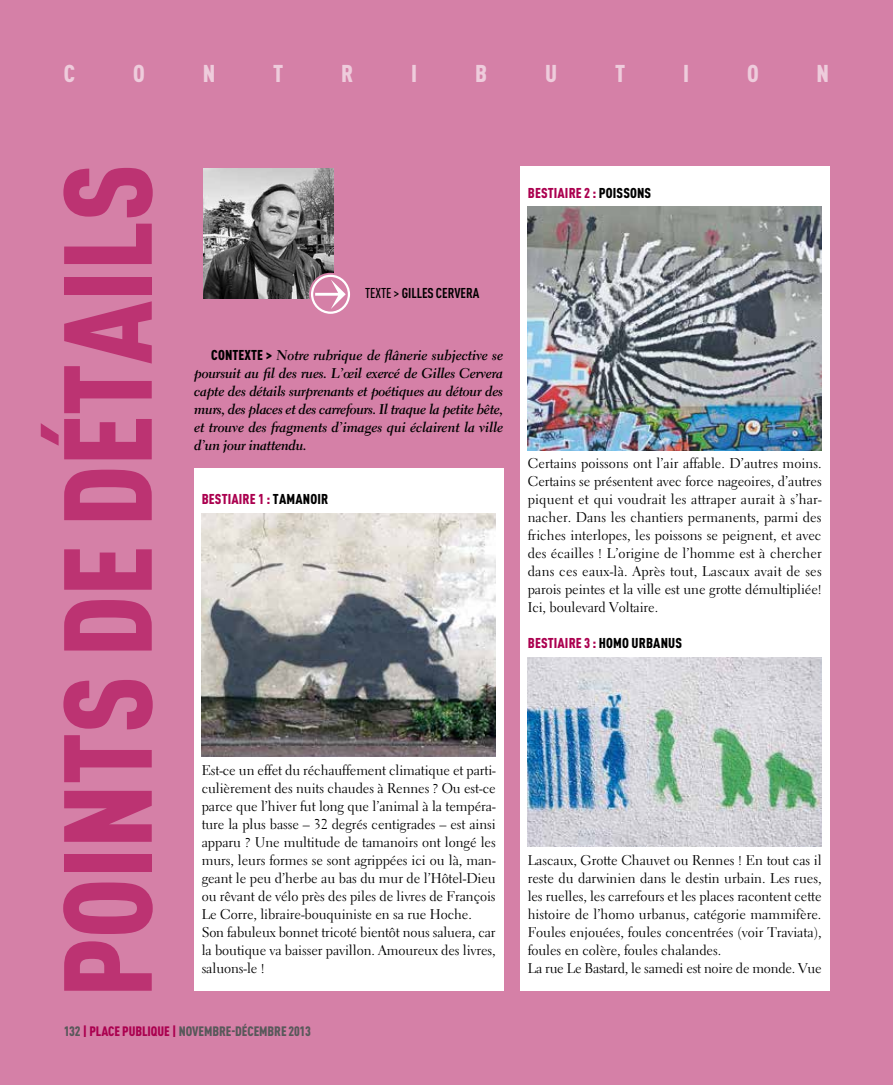
<style>
.page{position:relative;width:893px;height:1085px;background:#fff}
.page>*{position:absolute;margin:0;border:0;box-sizing:border-box;transform-origin:0 0}
.t1{font:900 condensed 123px "DINOT";letter-spacing:-.005em;color:#bc3372}
.t2{font:900 condensed 24px "DINOT";color:#eeccdc}
.t3{font:14.1px/18px "Electra LT Std";letter-spacing:-.005em;color:#000}
.t4{font:14.1px/18px "Electra LT Std Bold Cursive";letter-spacing:-.015em;color:#000;text-align:justify}
.t5{font:900 condensed 14.1px "DINOT";letter-spacing:.01em;color:#ab004f}
.t6{font:700 condensed 14.1px "DINOT";letter-spacing:-.005em;color:#000}
.t7{font:900 condensed 14.1px "DINOT";letter-spacing:.01em;color:#000}
.t8{font:900 condensed 13.5px "DINOT";letter-spacing:-.005em;color:#58585a}
.s1{font-weight:500}
.s2{font-family:"DINOT";font-weight:900;font-stretch:condensed}
.s3{color:#000}
.s4{color:#ab004f}
</style>
<div class="page">
<div style="left:0;top:0;width:893px;height:1084px;background:#d580a7"></div>
<div style="left:520px;top:166px;width:309px;height:824px;background:#fff"></div>
<div style="left:194px;top:468px;width:309px;height:522px;background:#fff"></div>
<img style="left:202px;top:513px;width:294px;height:243px">
<img style="left:203px;top:168px;width:131px;height:130px">
<div style="left:309px;top:273px;width:43px;height:43px;background:#d580a7;border-radius:50%"></div>
<svg style="left:311px;top:275px;width:39px;height:39px"></svg>
<img style="left:528px;top:206px;width:294px;height:244px">
<img style="left:528px;top:657px;width:294px;height:189px">
<h2 class="t2" style="left:64px;top:59px;width:13px">C</h2>
<h2 class="t2" style="left:133px;top:59px;width:41px">ON</h2>
<h2 class="t2" style="left:273px;top:59px;width:12px">T</h2>
<h2 class="t2" style="left:341px;top:59px;width:12px">R</h2>
<h2 class="t2" style="left:411px;top:59px;width:8px">I</h2>
<h2 class="t2" style="left:475px;top:59px;width:14px">B</h2>
<h2 class="t2" style="left:545px;top:59px;width:14px">U</h2>
<h2 class="t2" style="left:615px;top:59px;width:12px">T</h2>
<h2 class="t2" style="left:683px;top:59px;width:8px">I</h2>
<h2 class="t2" style="left:747px;top:59px;width:41px">ON</h2>
<h1 class="t1" style="left:31px;top:997px;width:835px;rotate:-90deg">POINTS DE DÉTAILS</h1>
<p class="t6" style="left:365px;top:285px;width:116px"><span class="s1">TEXTE &gt;</span> GILLES CERVERA</p>
<p class="t4" style="left:194px;top:346px;width:311px;text-indent:17px"><span class="s2">CON TEXTE &gt;</span> Notre rubrique de flânerie subjective se poursuit au fil des rues. L’œil exercé de Gilles Cervera capte des détails surprenants et poétiques au détour des murs, des places et des carrefours. Il traque la petite bête, et trouve des fragments d’images qui éclairent la ville d’un jour inattendu.</p>
<p class="t5" style="left:202px;top:490px;width:127px">BESTIAIRE 1 : <span class="s3">TAMANOIR</span></p>
<p class="t3" style="left:202px;top:760px;width:295px">Est-ce un effet du réchauffement climatique et parti&shy;culièrement des nuits chaudes à Rennes ? Ou est-ce parce que l’hiver fut long que l’animal à la tempéra&shy;ture la plus basse – 32 degrés centigrades – est ainsi apparu ? Une multitude de tamanoirs ont longé les murs, leurs formes se sont agrippées ici ou là, man&shy;geant le peu d’herbe au bas du mur de l’Hôtel-Dieu ou rêvant de vélo près des piles de livres de François Le Corre, libraire-bouquiniste en sa rue Hoche.<br>Son fabuleux bonnet tricoté bientôt nous saluera, car la boutique va baisser pavillon. Amoureux des livres,</p>
<p class="t3" style="left:202px;top:958px;width:65px">saluons-le !</p>
<p class="t8" style="left:64px;top:1022px;width:249px">132 <span class="s4">| PLACE PUBLIQUE |</span> NOVEMBRE-DÉCEMBRE 2013</p>
<p class="t5" style="left:528px;top:184px;width:125px">BESTIAIRE 2 : <span class="s3">POISSONS</span></p>
<p class="t3" style="left:528px;top:454px;width:296px;text-align:justify">Certains poissons ont l’air affable. D’autres moins.<br>Certains se présentent avec force nageoires, d’autres piquent et qui voudrait les attraper aurait à s’har&shy;nacher. Dans les chantiers permanents, parmi des friches interlopes, les poissons se peignent, et avec des écailles ! L’origine de l’homme est à chercher dans ces eaux-là. Après tout, Lascaux avait de ses parois peintes et la ville est une grotte démultipliée!<br>Ici, boulevard Voltaire.</p>
<p class="t5" style="left:528px;top:634px;width:87px">BESTIAIRE 3 : <span class="s3">HOMO</span></p>
<p class="t7" style="left:632px;top:634px;width:52px">URBANUS</p>
<p class="t3" style="left:528px;top:850px;width:296px">Lascaux, Grotte Chauvet ou Rennes ! En tout cas il reste du darwinien dans le destin urbain. Les rues, les ruelles, les carrefours et les places racontent cette histoire de l’homo urbanus, catégorie mammifère.<br>Foules enjouées, foules concentrées (voir Traviata), foules en colère, foules chalandes.<br>La rue Le Bastard, le samedi est noire de monde. Vue</p>
</div>
